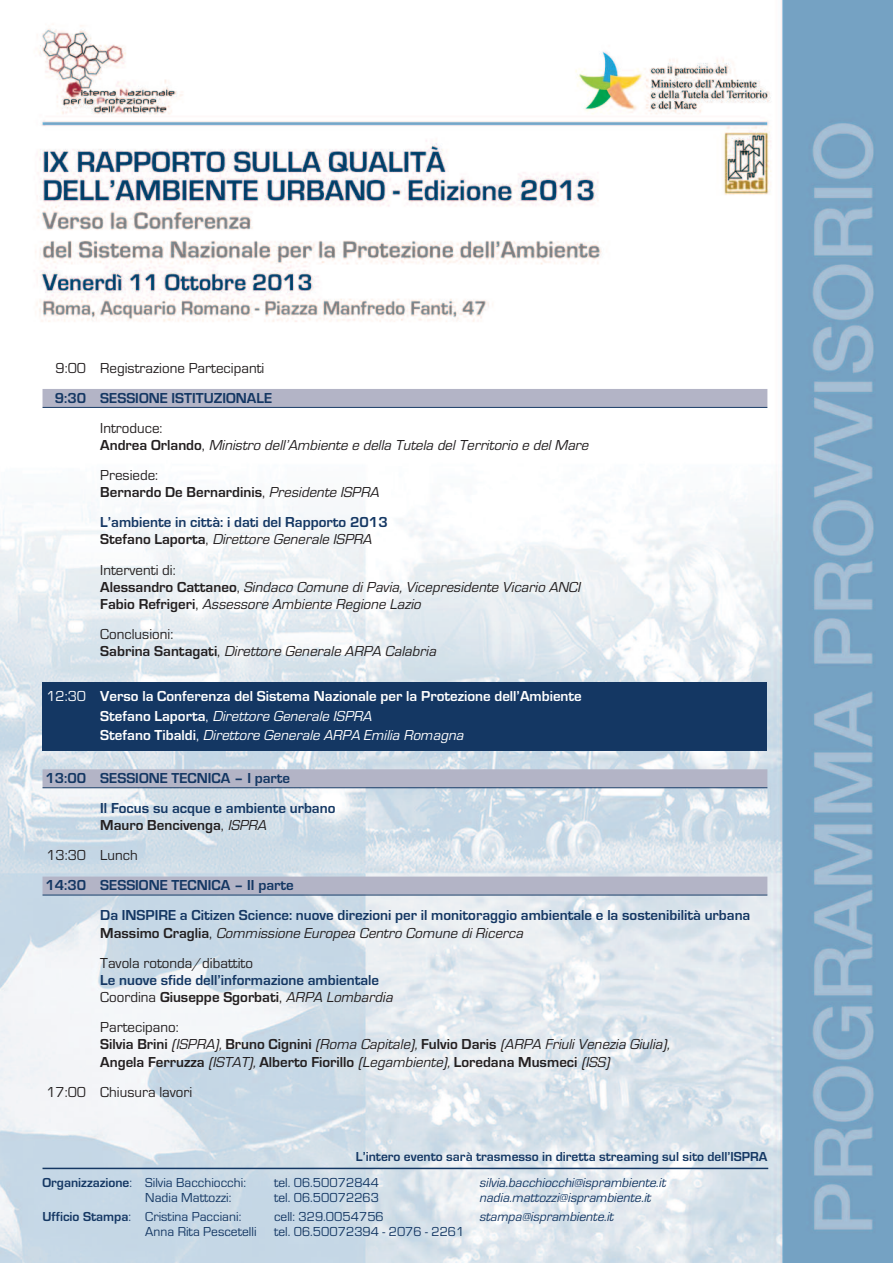
<style>
.page{position:relative;width:893px;height:1263px;background:#fff}
.page>*{position:absolute;margin:0;border:0;box-sizing:border-box;transform-origin:0 0}
.t1{font:700 15px/17.2px "Eurostile";color:#143763}
.t2{font:italic 15px/17.2px "Eurostile";color:#231f20}
.t3{font:700 15px/17.2px "Eurostile";color:#231f20}
.t4{font:700 15px/19.5px "Eurostile";color:#fff}
.t5{font:15px "Eurostile";color:#231f20}
.t6{font:13.5px "Eurostile";color:#143763}
.t7{font:italic 13.5px "Eurostile";color:#143763}
.t8{font:700 13.5px "Eurostile";color:#143763}
.s1{font-style:normal}
.s2{font-weight:700;font-style:normal}
.s3{font-weight:400}
.s4{font-weight:400;font-style:italic}
.s5{color:#231f20}
.s6{font-weight:400;color:#231f20}
.s7{font-weight:400;font-style:italic;color:#231f20}
.s8{font-weight:700}
</style>
<div class="page">
<img style="left:0;top:0;width:893px;height:1263px">
<div style="left:43px;top:682px;width:724px;height:69px;background:#143763"></div>
<div style="left:43px;top:389px;width:724px;height:18px;background:#b3b4c6"></div>
<hr style="left:43px;top:407px;width:724px;height:1px;background:#143763">
<div style="left:43px;top:769px;width:724px;height:18px;background:#b3b4c6"></div>
<hr style="left:43px;top:787px;width:724px;height:1px;background:#143763">
<div style="left:43px;top:876px;width:724px;height:18px;background:#b3b4c6"></div>
<hr style="left:43px;top:894px;width:724px;height:1px;background:#143763">
<hr style="left:43px;top:1168px;width:725px;height:1px;background:#143763">
<p class="t5" style="left:56px;top:359px;width:210px">9:00 Registrazione Partecipanti</p>
<p class="t1" style="left:55px;top:389px;width:219px">9:30 SESSIONE ISTITUZIONALE</p>
<p class="t2" style="left:100px;top:419px;width:493px"><span class="s1">Introduce:<br></span><span class="s2">A n d r e a O r l a n d o</span> <span class="s1">,</span> Ministro dell’Ambiente e della Tutela del Territorio e del Mare</p>
<p class="t3" style="left:100px;top:466px;width:284px"><span class="s3">Presiede:<br></span>Bernardo De Bernardinis<span class="s3">,</span> <span class="s4">PresidenteISPRA</span></p>
<p class="t1" style="left:100px;top:513px;width:289px">L’ambiente in città: i dati del Rapporto 2013<br><span class="s5">St e f a n o La p o rt a</span> <span class="s6">,</span> <span class="s7">Direttore Generale ISPRA</span></p>
<p class="t2" style="left:100px;top:561px;width:485px"><span class="s1">Interventi di:<br></span><span class="s2">A l e s s a n d r o C a tt a n e o</span> <span class="s1">,</span> Sindaco Comune di Pavia, Vicepresidente Vicario ANCI<br><span class="s2">F a b i o R e f r i g e r i</span> <span class="s1">,</span> Assessore Ambiente Regione Lazio</p>
<p class="t2" style="left:100px;top:625px;width:341px"><span class="s1">Conclusioni:<br></span><span class="s2">S a b r i n a S a n ta g a t i</span> <span class="s1">,</span> Direttore Generale ARPA Calabria</p>
<p class="t4" style="left:100px;top:686px;width:483px;text-indent:-54px"><span class="s3">12:30</span> Verso la Conferenza del Sistema Nazionale per la Protezione dell’Ambiente<br>St e f a n o La p o rt a <span class="s3">,</span> <span class="s4">Direttore Generale ISPRA<br></span>St e f a n o T i b a l d i <span class="s3">,</span> <span class="s4">Direttore Generale ARPA Emilia Romagna</span></p>
<p class="t1" style="left:100px;top:763px;width:237px;line-height:30px;text-indent:-55px">13:00 SESSIONE TECNICA – I parte<br>Il Focus su acque e ambiente urbano</p>
<p class="t3" style="left:46px;top:810px;width:225px;line-height:30px;text-indent:54px">Mauro Bencivenga<span class="s3">,</span> <span class="s4">ISPRA<br></span><span class="s3">13:30 Lunch</span></p>
<p class="t1" style="left:100px;top:870px;width:652px;line-height:30px;text-indent:-55px">14:30 SESSIONE TECNICA – II parte<br>Da INSPIRE a Citizen Science: nuove direzioni per il monitoraggio ambientale e la sostenibilità urbana</p>
<p class="t2" style="left:100px;top:917px;width:428px;line-height:30px"><span class="s2">M a s s i m o C r a g l i a</span> <span class="s1">,</span> Commissione Europea Centro Comune di Ricerca<br><span class="s1">Tavola rotonda/dibattito</span></p>
<p class="t1" style="left:100px;top:971px;width:297px">Le nuove sfide dell’informazione ambientale<br><span class="s6">Coordina</span> <span class="s5">Giuseppe Sgorbati</span><span class="s6">,</span> <span class="s7">ARPALombardia</span></p>
<p class="t3" style="left:100px;top:1018px;width:574px"><span class="s3">Partecipano:<br></span>S i lvi a B r i n i <span class="s4">(ISPRA),</span> B r u n o C i g n i n i <span class="s4">(Roma Capitale),</span> F u lvi o D a r i s <span class="s4">(ARPA Friuli Venezia Giulia),<br></span>Angela Ferruzza <span class="s4">(ISTAT),</span>Alberto Fiorillo <span class="s4">(Legambiente),</span>Loredana Musmeci <span class="s4">(ISS)</span></p>
<p class="t5" style="left:46px;top:1083px;width:147px">17:00 Chiusura lavori</p>
<p class="t8" style="left:356px;top:1148px;width:413px">L’intero evento sarà trasmesso in diretta streaming sul sito dell’ISPRA</p>
<p class="t6" style="left:43px;top:1174px;width:205px"><span class="s8">Organizzazione</span>: Silvia Bacchiocchi:</p>
<p class="t6" style="left:274px;top:1174px;width:107px">tel. 06.50072844</p>
<p class="t7" style="left:479px;top:1174px;width:191px">silvia.bacchiocchi@isprambiente.it</p>
<p class="t6" style="left:145px;top:1189px;width:88px">Nadia Mattozzi:</p>
<p class="t6" style="left:274px;top:1189px;width:107px">tel. 06.50072263</p>
<p class="t7" style="left:479px;top:1189px;width:176px">nadia.mattozzi@isprambiente.it</p>
<p class="t6" style="left:43px;top:1208px;width:200px"><span class="s8">Ufficio Stampa</span>: Cristina Pacciani:</p>
<p class="t6" style="left:274px;top:1208px;width:111px">cell: 329.0054756</p>
<p class="t7" style="left:479px;top:1208px;width:139px">stampa@isprambiente.it</p>
<p class="t6" style="left:145px;top:1223px;width:113px">Anna Rita Pescetelli</p>
<p class="t6" style="left:274px;top:1223px;width:192px">tel. 06.50072394 - 2076 - 2261</p>
</div>
